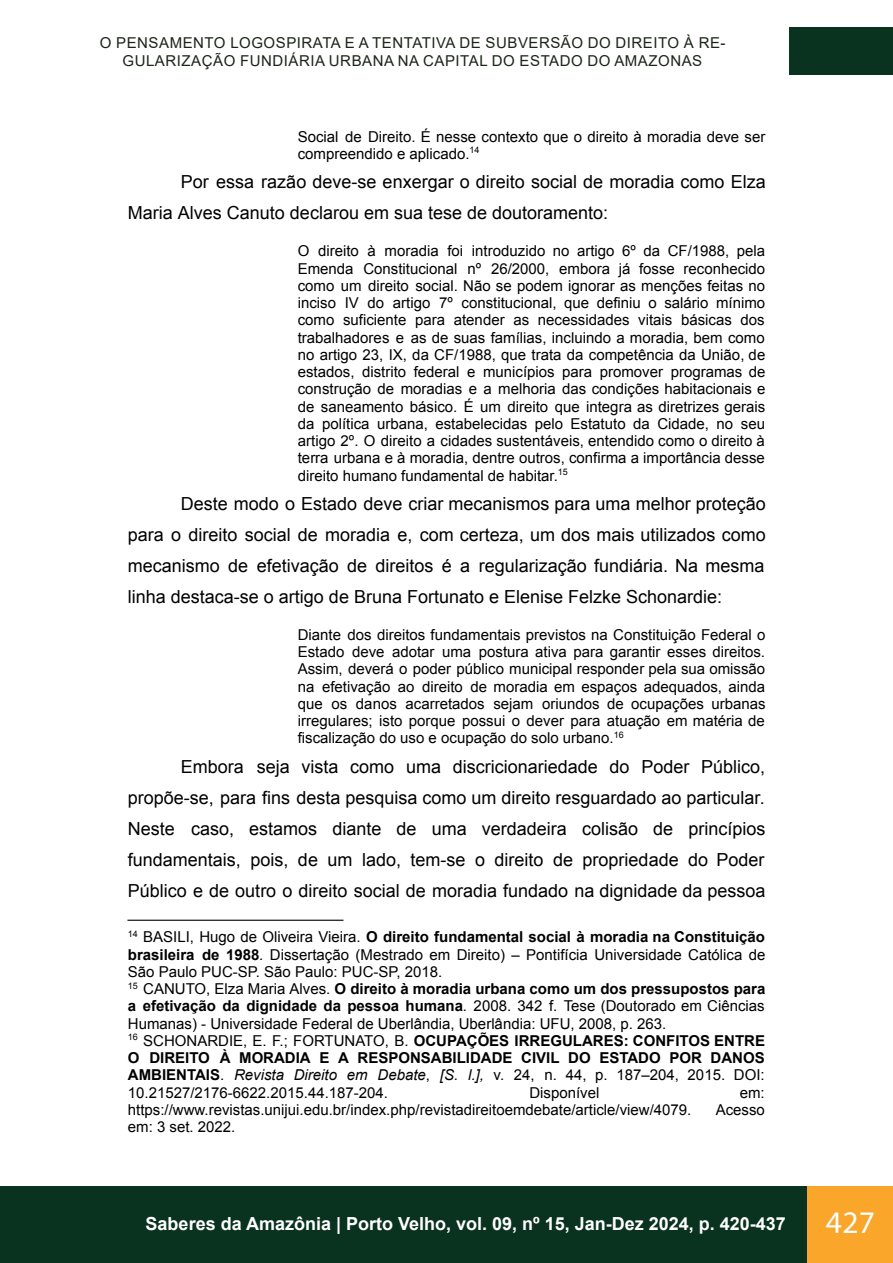
<style>
.page{position:relative;width:893px;height:1263px;background:#fff}
.page>*{position:absolute;margin:0;border:0;box-sizing:border-box;transform-origin:0 0}
.t1{font:31.5px "Myriad Pro";color:#fff}
.t2{font:18px/31px "Arial";color:#000;text-align:justify}
.t3{font:700 18px "Arial";color:#fff}
.t4{font:15px/17.2px "Arial";color:#000;text-align:justify}
.t5{font:700 15px/17.2px "Arial";color:#000;text-align:justify}
.t6{font:15px/18px "Arial";letter-spacing:.035em;color:#1a2618;text-align:center}
.s1{font-weight:700}
.s2{font-style:italic}
.s3{font-weight:400}
.s4{font-weight:400;font-style:italic}
</style>
<div class="page">
<div style="left:789px;top:28px;width:104px;height:47px;background:#09321f"></div>
<div style="left:0;top:1186px;width:893px;height:77px;background:#09321f"></div>
<div style="left:808px;top:1186px;width:85px;height:77px;background:#f9a62a"></div>
<hr style="left:127px;top:920px;width:216px;height:1px;background:#000">
<p class="t6" style="left:100px;top:34px;width:627px">O PENSAMENTO LOGOSPIRATA E A TENTATIVA DE SUBVERSÃO DO DIREITO À RE-<br>GULARIZAÇÃO FUNDIÁRIA URBANA NA CAPITAL DO ESTADO DO AMAZONAS</p>
<p class="t4" style="left:298px;top:128px;width:469px">Social de Direito. É nesse contexto que o direito à moradia deve ser compreendido e aplicado.<sup>14</sup></p>
<p class="t2" style="left:128px;top:166px;width:639px;text-indent:53px">Por essa razão deve-se enxergar o direito social de moradia como Elza<br>Maria Alves Canuto declarou em sua tese de doutoramento:</p>
<p class="t4" style="left:298px;top:242px;width:469px">O direito à moradia foi introduzido no artigo 6º da CF/1988, pela Emenda Constitucional nº 26/2000, embora já fosse reconhecido como um direito social. Não se podem ignorar as menções feitas no inciso IV do artigo 7º constitucional, que definiu o salário mínimo como suficiente para atender as necessidades vitais básicas dos trabalhadores e as de suas famílias, incluindo a moradia, bem como no artigo 23, IX, da CF/1988, que trata da competência da União, de estados, distrito federal e municípios para promover programas de construção de moradias e a melhoria das condições habitacionais e de saneamento básico. É um direito que integra as diretrizes gerais da política urbana, estabelecidas pelo Estatuto da Cidade, no seu artigo 2º. O direito a cidades sustentáveis, entendido como o direito à terra urbana e à moradia, dentre outros, confirma a importância desse direito humano fundamental de habitar.<sup>15</sup></p>
<p class="t2" style="left:128px;top:488px;width:639px;text-indent:53px">Deste modo o Estado deve criar mecanismos para uma melhor proteção para o direito social de moradia e, com certeza, um dos mais utilizados como mecanismo de efetivação de direitos é a regularização fundiária. Na mesma linha destaca-se o artigo de Bruna Fortunato e Elenise Felzke Schonardie:</p>
<p class="t4" style="left:298px;top:626px;width:469px">Diante dos direitos fundamentais previstos na Constituição Federal o Estado deve adotar uma postura ativa para garantir esses direitos.<br>Assim, deverá o poder público municipal responder pela sua omissão na efetivação ao direito de moradia em espaços adequados, ainda que os danos acarretados sejam oriundos de ocupações urbanas irregulares; isto porque possui o dever para atuação em matéria de fiscalização do uso e ocupação do solo urbano.<sup>16</sup></p>
<p class="t2" style="left:128px;top:751px;width:639px;text-indent:53px">Embora seja vista como uma discricionariedade do Poder Público, propõe-se, para fins desta pesquisa como um direito resguardado ao particular.<br>Neste caso, estamos diante de uma verdadeira colisão de princípios fundamentais, pois, de um lado, tem-se o direito de propriedade do Poder Público e de outro o direito social de moradia fundado na dignidade da pessoa</p>
<p class="t4" style="left:128px;top:929px;width:639px"><sup>14</sup> BASILI, Hugo de Oliveira Vieira. <span class="s1">O direito fundamental social à moradia na Constituição brasileira de 1988</span><span class="s2">.</span> Dissertação (Mestrado em Direito) – Pontifícia Universidade Católica de São Paulo PUC-SP. São Paulo: PUC-SP, 2018.</p>
<p class="t4" style="left:128px;top:980px;width:639px"><sup>15</sup> CANUTO, Elza Maria Alves. <span class="s1">O direito à moradia urbana como um dos pressupostos para a efetivação da dignidade da pessoa humana</span><span class="s2">.</span> 2008. 342 f. Tese (Doutorado em Ciências Humanas) - Universidade Federal de Uberlândia, Uberlândia: UFU, 2008, p. 263.</p>
<p class="t5" style="left:128px;top:1032px;width:639px"><sup>16</sup> <span class="s3">SCHONARDIE, E. F.; FORTUNATO, B.</span> OCUPAÇÕES IRREGULARES: CONFITOS ENTRE O DIREITO À MORADIA E A RESPONSABILIDADE CIVIL DO ESTADO POR DANOS AMBIENTAIS<span class="s3">.</span> <span class="s4">Revista Direito em Debate</span><span class="s3">,</span> <span class="s4">[S. l.],</span> <span class="s3">v. 24, n. 44, p. 187–204, 2015. DOI:<br>10.21527/2176-6622.2015.44.187-204.</span></p>
<p class="t4" style="left:529px;top:1084px;width:72px">Disponível</p>
<p class="t4" style="left:740px;top:1084px;width:27px">em:</p>
<p class="t4" style="left:128px;top:1101px;width:565px">https://www.revistas.unijui.edu.br/index.php/revistadireitoemdebate/article/view/4079.</p>
<p class="t4" style="left:716px;top:1101px;width:51px">Acesso</p>
<p class="t4" style="left:128px;top:1118px;width:109px">em: 3 set. 2022.</p>
<p class="t3" style="left:146px;top:1211px;width:642px">Saberes da Amazônia | Porto Velho, vol. 09, nº 15, Jan-Dez 2024, p. 420-437</p>
<h1 class="t1" style="left:826px;top:1202px;width:51px">427</h1>
</div>
